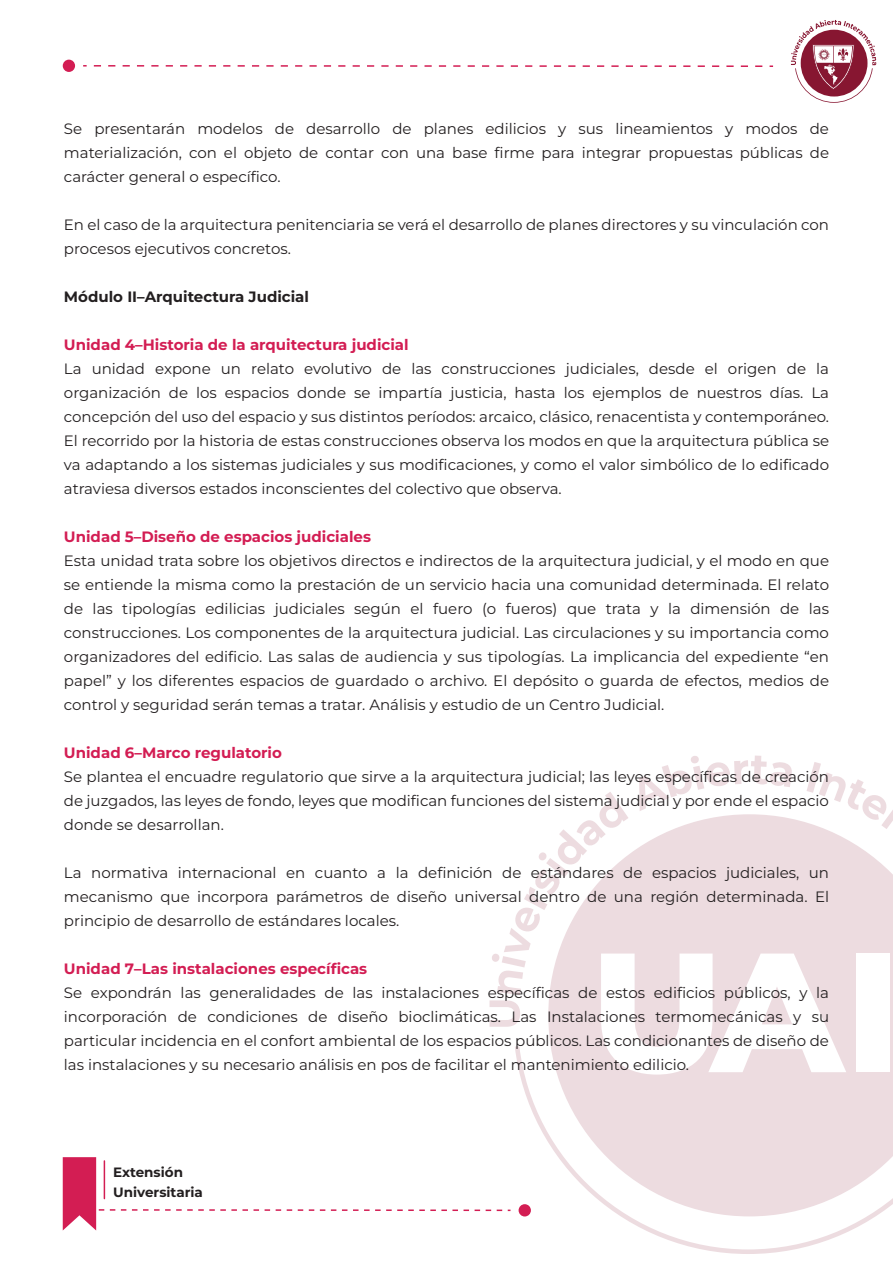
<style>
.page{position:relative;width:893px;height:1263px;background:#fff}
.page>*{position:absolute;margin:0;border:0;box-sizing:border-box;transform-origin:0 0}
.t1{font:15px/24px "Montserrat";color:#231f20;text-align:justify}
.t2{font:700 15px "Montserrat";color:#d31d53}
.t3{font:700 15px "Montserrat";color:#231f20}
.t4{font:700 13.5px/20.9px "Montserrat";color:#231f20}
</style>
<div class="page">
<svg style="left:94px;top:65px;width:679px;height:2px"></svg>
<div style="left:63px;top:60px;width:12px;height:12px;background:#d31d53;border-radius:50%"></div>
<svg style="left:62px;top:755px;width:831px;height:499px"></svg>
<div style="left:519px;top:1204px;width:12px;height:12px;background:#d31d53;border-radius:50%"></div>
<svg style="left:791px;top:20px;width:85px;height:83px"></svg>
<p class="t1" style="left:64px;top:116px;width:767px">Se presentarán modelos de desarrollo de planes edilicios y sus lineamientos y modos de materialización, con el objeto de contar con una base firme para integrar propuestas públicas de carácter general o específico.</p>
<p class="t1" style="left:64px;top:212px;width:767px">En el caso de la arquitectura penitenciaria se verá el desarrollo de planes directores y su vinculación con procesos ejecutivos concretos.</p>
<p class="t3" style="left:64px;top:285px;width:247px">Módulo II–Arquitectura Judicial</p>
<p class="t2" style="left:64px;top:333px;width:346px">Unidad 4–Historia de la arquitectura judicial</p>
<p class="t1" style="left:64px;top:356px;width:767px">La unidad expone un relato evolutivo de las construcciones judiciales, desde el origen de la organización de los espacios donde se impartía justicia, hasta los ejemplos de nuestros días. La concepción del uso del espacio y sus distintos períodos: arcaico, clásico, renacentista y contemporáneo.<br>El recorrido por la historia de estas construcciones observa los modos en que la arquitectura pública se va adaptando a los sistemas judiciales y sus modificaciones, y como el valor simbólico de lo edificado atraviesa diversos estados inconscientes del colectivo que observa.</p>
<p class="t2" style="left:64px;top:525px;width:309px">Unidad 5–Diseño de espacios judiciales</p>
<p class="t1" style="left:64px;top:548px;width:767px">Esta unidad trata sobre los objetivos directos e indirectos de la arquitectura judicial, y el modo en que se entiende la misma como la prestación de un servicio hacia una comunidad determinada. El relato de las tipologías edilicias judiciales según el fuero (o fueros) que trata y la dimensión de las construcciones. Los componentes de la arquitectura judicial. Las circulaciones y su importancia como organizadores del edificio. Las salas de audiencia y sus tipologías. La implicancia del expediente “en papel” y los diferentes espacios de guardado o archivo. El depósito o guarda de efectos, medios de control y seguridad serán temas a tratar. Análisis y estudio de un Centro Judicial.</p>
<p class="t2" style="left:64px;top:741px;width:220px">Unidad 6–Marco regulatorio</p>
<p class="t1" style="left:64px;top:764px;width:767px">Se plantea el encuadre regulatorio que sirve a la arquitectura judicial; las leyes específicas de creación de juzgados, las leyes de fondo, leyes que modifican funciones del sistema judicial y por ende el espacio donde se desarrollan.</p>
<p class="t1" style="left:64px;top:860px;width:767px">La normativa internacional en cuanto a la definición de estándares de espacios judiciales, un mecanismo que incorpora parámetros de diseño universal dentro de una región determinada. El principio de desarrollo de estándares locales.</p>
<p class="t2" style="left:64px;top:957px;width:305px">Unidad 7–Las instalaciones específicas</p>
<p class="t1" style="left:64px;top:980px;width:767px">Se expondrán las generalidades de las instalaciones específicas de estos edificios públicos, y la incorporación de condiciones de diseño bioclimáticas. Las Instalaciones termomecánicas y su particular incidencia en el confort ambiental de los espacios públicos. Las condicionantes de diseño de las instalaciones y su necesario análisis en pos de facilitar el mantenimiento edilicio.</p>
<p class="t4" style="left:113px;top:1160px;width:91px">Extensión<br>Universitaria</p>
</div>
